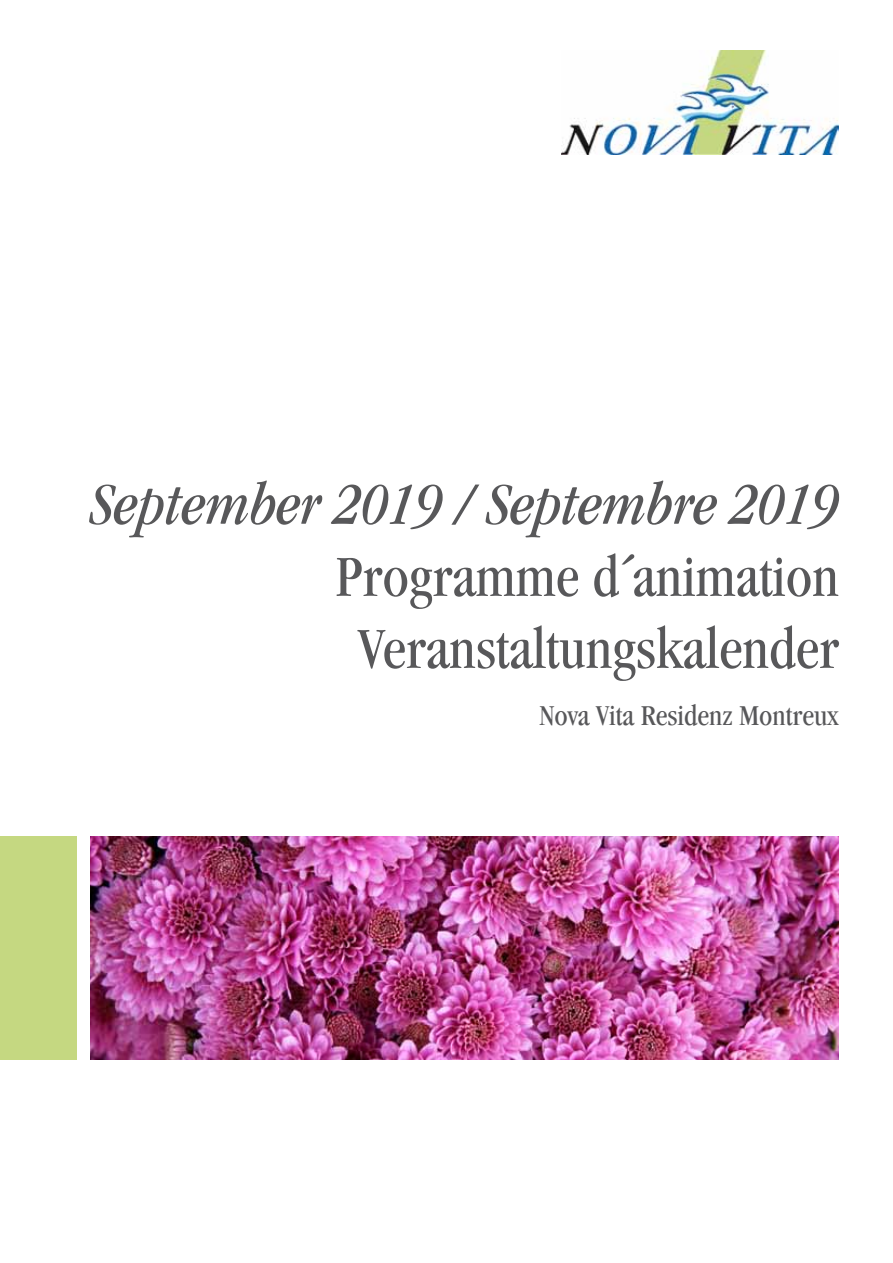
<style>
.page{position:relative;width:893px;height:1263px;background:#fff}
.page>*{position:absolute;margin:0;border:0;box-sizing:border-box;transform-origin:0 0}
.t1{font:italic condensed 61.05px "Garamond";color:#58585a}
.t2{font:condensed 60px/72px "Garamond";color:#58585a;text-align:center}
.t3{font:condensed 30px "Garamond";color:#58585a}
</style>
<div class="page">
<img style="left:562px;top:50px;width:277px;height:104px">
<div style="left:0;top:836px;width:77px;height:223px;background:#c5d881"></div>
<img style="left:91px;top:836px;width:748px;height:223px">
<p class="t1" style="left:90px;top:470px;width:750px">September 2019 / Septembre 2019</p>
<p class="t2" style="left:336px;top:540px;width:505px">Programme d´animation<br>Veranstaltungskalender</p>
<p class="t3" style="left:540px;top:698px;width:301px">Nova Vita Residenz Montreux</p>
</div>
